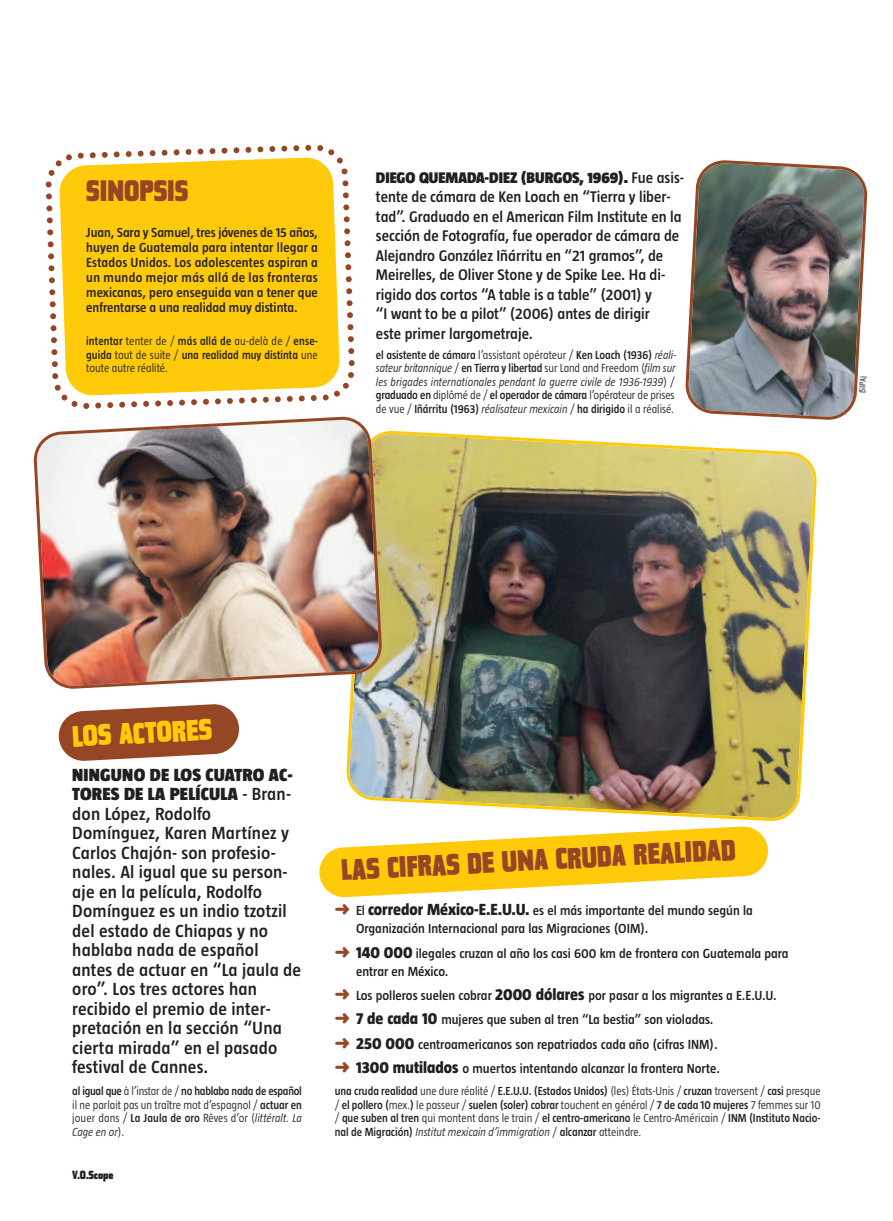
<style>
.page{position:relative;width:893px;height:1221px;background:#fff}
.page>*{position:absolute;margin:0;border:0;box-sizing:border-box;transform-origin:0 0}
.t1{font:900 expanded 30px "Tasse";color:#954624}
.t2{font:900 expanded 30px "Tasse";color:#feca0a}
.t3{font:600 18px/19.5px "Taz";letter-spacing:.01em;color:#231f20}
.t4{font:600 15.75px/19.5px "Taz";color:#231f20}
.t5{font:600 13.5px/15px "Taz";color:#231f20}
.t6{font:600 12px/13.5px "Taz";color:#231f20;text-align:justify;scale:.95 1}
.t7{font:italic 300 12px/13.5px "Taz";letter-spacing:.005em;color:#231f20;scale:.95 1}
.t8{font:300 12px/13.5px "Taz";color:#231f20;text-align:justify;scale:.95 1}
.t9{font:900 expanded 12px "Tasse";color:#231f20}
.t10{font:500 expanded 8.7px "Tasse";color:#57585a}
.s1{font-weight:600}
.s2{font-weight:900}
.s3{font-weight:600;font-style:normal}
.s4{font-style:normal}
.s5{font-style:italic}
.s6{color:#954624}
.s7{font-weight:800;font-size:16.5px}
.s8{font-weight:300}
.s9{font-weight:300;font-style:italic}
</style>
<div class="page">
<svg style="left:45px;top:144px;width:310px;height:265px"></svg>
<svg style="left:83px;top:403px;width:6px;height:6px"></svg>
<svg style="left:59px;top:157px;width:281px;height:239px;fill:#feca0a"></svg>
<svg style="left:58px;top:704px;width:182px;height:57px"></svg>
<img style="left:346px;top:430px;width:471px;height:391px">
<svg style="left:319px;top:826px;width:449px;height:71px"></svg>
<img style="left:33px;top:416px;width:349px;height:273px">
<img style="left:685px;top:160px;width:183px;height:260px">
<h1 class="t1" style="left:86px;top:173px;width:104px">SINOPSIS</h1>
<p class="t5" style="left:86px;top:225px;width:233px;text-align:justify">Juan, Sara y Samuel, tres jóvenes de 15 años, huyen de Guatemala para intentar llegar a Estados Unidos. Los adolescentes aspiran a un mundo mejor más allá de las fronteras mexicanas, pero enseguida van a tener que enfrentarse a una realidad muy distinta.</p>
<p class="t8" style="left:86px;top:334px;width:245px"><span class="s1">intentar</span> tenter de / <span class="s1">más allá de</span> au-delà de / <span class="s1">ense&shy;guida</span> tout de suite / <span class="s1">una realidad muy distinta</span> une toute autre réalité.</p>
<p class="t4" style="left:376px;top:168px;width:310px"><span class="s2">DIEGO QUEMADA-DIEZ (BURGOS, 1969).</span> Fue asis&shy;tente de cámara de Ken Loach en “Tierra y liber&shy;tad”. Graduado en el American Film Institute en la sección de Fotografía, fue operador de cámara de Alejandro González Iñárritu en “21 gramos”, de Meirelles, de Oliver Stone y de Spike Lee. Ha di&shy;rigido dos cortos “A table is a table” (2001) y<br>“I want to be a pilot” (2006) antes de dirigir<br>este primer largometraje.</p>
<p class="t7" style="left:376px;top:348px;width:318px"><span class="s3">el asistente de cámara</span> <span class="s4">l’assistant opérateur /</span> <span class="s3">Ken Loach (1936)</span> réali&shy;sateur britannique <span class="s4">/</span> <span class="s3">en Tierra y libertad</span> <span class="s4">sur Land and Freedom (</span>film sur les brigades internationales pendant la guerre civile de 1936-1939<span class="s4">) / </span><span class="s3">graduado en</span> <span class="s4">diplômé de /</span> <span class="s3">el operador de cámara</span> <span class="s4">l’opérateur de prises de vue /</span> <span class="s3">Iñárritu (1963)</span> réalisateur mexicain <span class="s4">/</span> <span class="s3">ha dirigido</span> <span class="s4">il a réalisé.</span></p>
<p class="t10" style="left:857px;top:393px;width:18px;rotate:-87deg">(SIPA)</p>
<h1 class="t2" style="left:71px;top:719px;width:142px;rotate:-3deg">LOS ACTORES</h1>
<p class="t3" style="left:72px;top:764px;width:230px"><span class="s2">NINGUNO DE LOS CUATRO AC-<br>TORES DE LA PELÍCULA</span> - Bran&shy;don López, Rodolfo<br>Domínguez, Karen Martínez y<br>Carlos Chajón- son profesio&shy;nales. Al igual que su person&shy;aje en la película, Rodolfo<br>Domínguez es un indio tzotzil del estado de Chiapas y no hablaba nada de español antes de actuar en “La jaula de oro”. Los tres actores han recibido el premio de inter&shy;pretación en la sección “Una cierta mirada” en el pasado festival de Cannes.</p>
<p class="t8" style="left:72px;top:1084px;width:243px"><span class="s1">al igual que</span> à l’instar de / <span class="s1">no hablaba nada de español </span>il ne parlait pas un traître mot d’espagnol / <span class="s1">actuar en </span>jouer dans / <span class="s1">La Jaula de oro</span> Rêves d’or (<span class="s5">littéralt. La Cage en or</span>).</p>
<p class="t9" style="left:72px;top:1167px;width:43px">V.O.Scope</p>
<h1 class="t1" style="left:340px;top:852px;width:396px;rotate:-3deg">LAS CIFRAS DE UNA CRUDA REALIDAD</h1>
<p class="t5" style="left:356px;top:901px;width:398px;line-height:18px;text-indent:-21px"><span class="s6">➜</span> El <span class="s7">corredor México-E.E.U.U.</span> es el más importante del mundo según la<br>Organización Internacional para las Migraciones (OIM).</p>
<p class="t5" style="left:356px;top:943px;width:434px;line-height:18px;text-indent:-21px"><span class="s6">➜</span> <span class="s7">140 000</span> ilegales cruzan al año los casi 600 km de frontera con Guatemala para entrar en México.</p>
<p class="t5" style="left:335px;top:983px;width:443px;line-height:24.5px"><span class="s6">➜</span> Los polleros suelen cobrar <span class="s7">2000 dólares</span> por pasar a los migrantes a E.E.U.U. <span class="s6">➜</span> <span class="s7">7 de cada 10</span> mujeres que suben al tren “La bestia” son violadas.<br><span class="s6">➜</span> <span class="s7">250 000</span> centroamericanos son repatriados cada año (cifras INM).<br><span class="s6">➜</span> <span class="s7">1300 mutilados</span> o muertos intentando alcanzar la frontera Norte.</p>
<p class="t6" style="left:335px;top:1084px;width:513px">una cruda realidad <span class="s8">une dure réalité /</span> E.E.U.U. (Estados Unidos) <span class="s8">(les) États-Unis /</span> cruzan <span class="s8">traversent /</span> casi <span class="s8">presque /</span> el pollero (<span class="s8">mex.</span>) <span class="s8">le passeur /</span> suelen (soler) cobrar <span class="s8">touchent en général /</span> 7 de cada 10 mujeres <span class="s8">7 femmes sur 10 /</span> que suben al tren <span class="s8">qui montent dans le train /</span> el centro-americano <span class="s8">le Centro-Américain /</span> INM (Instituto Nacio&shy;nal de Migración) <span class="s9">Institut mexicain d’immigration</span> <span class="s8">/</span> alcanzar <span class="s8">atteindre.</span></p>
</div>
